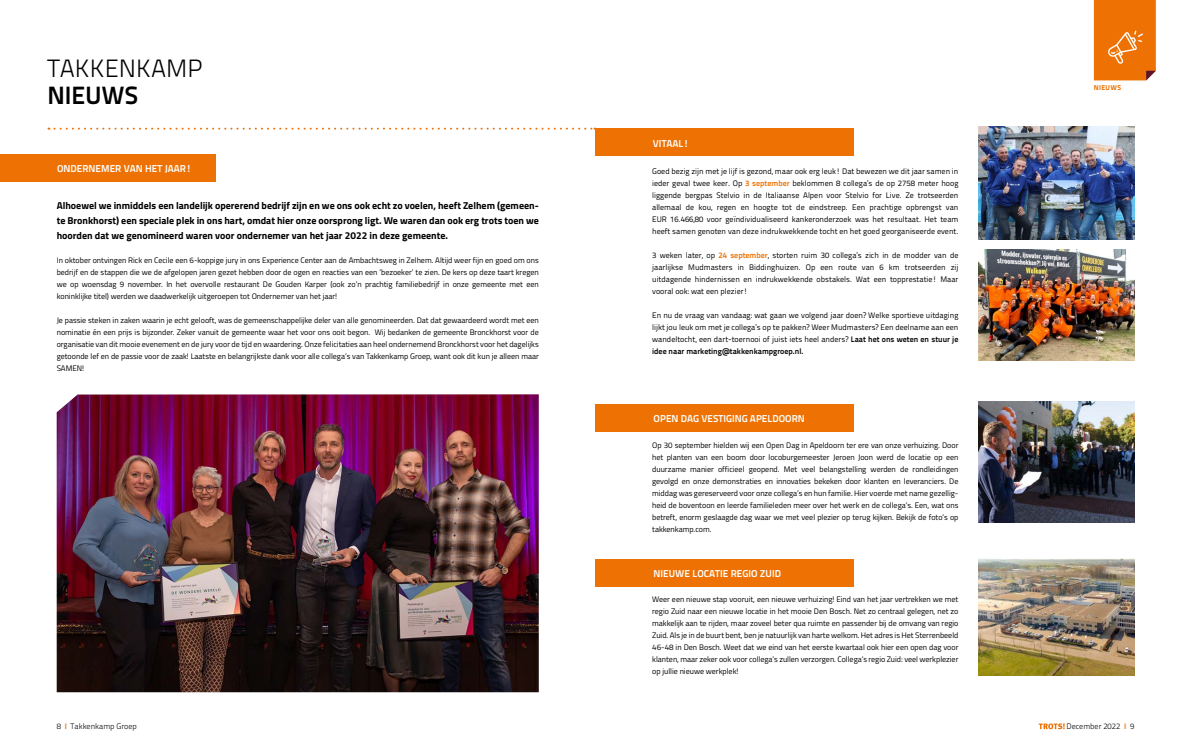
<style>
.page{position:relative;width:1191px;height:749px;background:#fff}
.page>*{position:absolute;margin:0;border:0;box-sizing:border-box;transform-origin:0 0}
.t1{font:300 25px "Titillium Text 22 L";color:#000}
.t2{font:700 25px "Titillium Text 22 L";color:#000}
.t3{font:700 10px/15px "Titillium";color:#000;text-align:justify}
.t4{font:700 10px "Titillium Text 22 L";color:#fff}
.t5{font:8px/12px "Titillium";color:#000;text-align:justify}
.t6{font:8px/12px "Titillium Text 22 L";color:#000;text-align:justify}
.t7{font:300 8px "Titillium Text 22 L";color:#000}
.t8{font:800 7px "Titillium Text 22 L";letter-spacing:.05em;color:#ee7203}
.s1{font-weight:700;color:#ee7203}
.s2{font-weight:700}
</style>
<div class="page">
<svg style="left:1038px;top:723px;width:26px;height:6px"></svg>
<svg style="left:48px;top:128px;width:547px;height:2px"></svg>
<div style="left:595px;top:128px;width:258px;height:28px;background:#ee7203"></div>
<div style="left:595px;top:403px;width:258px;height:28px;background:#ee7203"></div>
<div style="left:0;top:154px;width:215px;height:27px;background:#ee7203"></div>
<img style="left:57px;top:394px;width:482px;height:298px">
<img style="left:978px;top:126px;width:156px;height:114px">
<div style="left:595px;top:559px;width:258px;height:27px;background:#ee7203"></div>
<img style="left:978px;top:249px;width:156px;height:111px">
<img style="left:978px;top:401px;width:156px;height:121px">
<img style="left:978px;top:558px;width:156px;height:117px">
<svg style="left:1093px;top:0;width:62px;height:80px;background:#ed7913"></svg>
<h1 class="t1" style="left:47px;top:50px;width:157px">TAKKENKAMP</h1>
<h1 class="t2" style="left:47px;top:76px;width:92px">NIEUWS</h1>
<p class="t8" style="left:1093px;top:82px;width:29px">NIEUWS</p>
<p class="t4" style="left:653px;top:135px;width:37px">VITAAL!</p>
<p class="t4" style="left:57px;top:160px;width:136px">ONDERNEMER VAN HET JAAR!</p>
<p class="t3" style="left:57px;top:197px;width:483px">Alhoewel we inmiddels een landelijk opererend bedrijf zijn en we ons ook echt zo voelen, heeft Zelhem (gemeen&shy;te Bronkhorst) een speciale plek in ons hart, omdat hier onze oorsprong ligt. We waren dan ook erg trots toen we hoorden dat we genomineerd waren voor ondernemer van het jaar 2022 in deze gemeente.</p>
<p class="t5" style="left:57px;top:253px;width:483px">In oktober ontvingen Rick en Cecile een 6-koppige jury in ons Experience Center aan de Ambachtsweg in Zelhem. Altijd weer fijn en goed om ons bedrijf en de stappen die we de afgelopen jaren gezet hebben door de ogen en reacties van een ‘bezoeker’ te zien. De kers op deze taart kregen we op woensdag 9 november. In het overvolle restaurant De Gouden Karper (ook zo’n prachtig familiebedrijf in onze gemeente met een koninklijke titel) werden we daadwerkelijk uitgeroepen tot Ondernemer van het jaar!</p>
<p class="t5" style="left:57px;top:313px;width:483px">Je passie steken in zaken waarin je echt gelooft, was de gemeenschappelijke deler van alle genomineerden. Dat dat gewaardeerd wordt met een nominatie én een prijs is bijzonder. Zeker vanuit de gemeente waar het voor ons ooit begon. Wij bedanken de gemeente Bronckhorst voor de organisatie van dit mooie evenement en de jury voor de tijd en waardering. Onze felicitaties aan heel ondernemend Bronckhorst voor het dagelijks getoonde lef en de passie voor de zaak! Laatste en belangrijkste dank voor alle collega’s van Takkenkamp Groep, want ook dit kun je alleen maar SAMEN!</p>
<p class="t6" style="left:652px;top:164px;width:308px">Goed bezig zijn met je lijf is gezond, maar ook erg leuk! Dat bewezen we dit jaar samen in ieder geval twee keer. Op <span class="s1">3 september</span> beklommen 8 collega’s de op 2758 meter hoog liggende bergpas Stelvio in de Italiaanse Alpen voor Stelvio for Live. Ze trotseerden allemaal de kou, regen en hoogte tot de eindstreep. Een prachtige opbrengst van EUR 16.466,80 voor geïndividualiseerd kankeronderzoek was het resultaat. Het team heeft samen genoten van deze indrukwekkende tocht en het goed georganiseerde event.</p>
<p class="t6" style="left:652px;top:248px;width:308px">3 weken later, op <span class="s1">24 september</span>, storten ruim 30 collega’s zich in de modder van de jaarlijkse Mudmasters in Biddinghuizen. Op een route van 6 km trotseerden zij uitdagende hindernissen en indrukwekkende obstakels. Wat een topprestatie! Maar vooral ook: wat een plezier!</p>
<p class="t6" style="left:652px;top:308px;width:308px">En nu de vraag van vandaag: wat gaan we volgend jaar doen? Welke sportieve uitdaging lijkt jou leuk om met je collega’s op te pakken? Weer Mudmasters? Een deelname aan een wandeltocht, een dart-toernooi of juist iets heel anders? <span class="s2">Laat het ons weten en stuur je idee naar marketing@takkenkampgroep.nl.</span></p>
<p class="t4" style="left:653px;top:410px;width:153px">OPEN DAG VESTIGING APELDOORN</p>
<p class="t5" style="left:652px;top:438px;width:308px">Op 30 september hielden wij een Open Dag in Apeldoorn ter ere van onze verhuizing. Door het planten van een boom door locoburgemeester Jeroen Joon werd de locatie op een duurzame manier officieel geopend. Met veel belangstelling werden de rondleidingen gevolgd en onze demonstraties en innovaties bekeken door klanten en leveranciers. De middag was gereserveerd voor onze collega’s en hun familie. Hier voerde met name gezellig&shy;heid de boventoon en leerde familieleden meer over het werk en de collega’s. Een, wat ons betreft, enorm geslaagde dag waar we met veel plezier op terug kijken. Bekijk de foto’s op takkenkamp.com.</p>
<p class="t4" style="left:653px;top:566px;width:129px">NIEUWE LOCATIE REGIO ZUID</p>
<p class="t5" style="left:652px;top:592px;width:308px">Weer een nieuwe stap vooruit, een nieuwe verhuizing! Eind van het jaar vertrekken we met regio Zuid naar een nieuwe locatie in het mooie Den Bosch. Net zo centraal gelegen, net zo makkelijk aan te rijden, maar zoveel beter qua ruimte en passender bij de omvang van regio Zuid. Als je in de buurt bent, ben je natuurlijk van harte welkom. Het adres is Het Sterrenbeeld 46-48 in Den Bosch. Weet dat we eind van het eerste kwartaal ook hier een open dag voor klanten, maar zeker ook voor collega’s zullen verzorgen. Collega’s regio Zuid: veel werkplezier op jullie nieuwe werkplek!</p>
<p class="t7" style="left:57px;top:720px;width:82px">8 <span class="s1">I</span> Takkenkamp Groep</p>
<p class="t7" style="left:1066px;top:720px;width:69px">December 2022 <span class="s1">I</span> 9</p>
</div>
